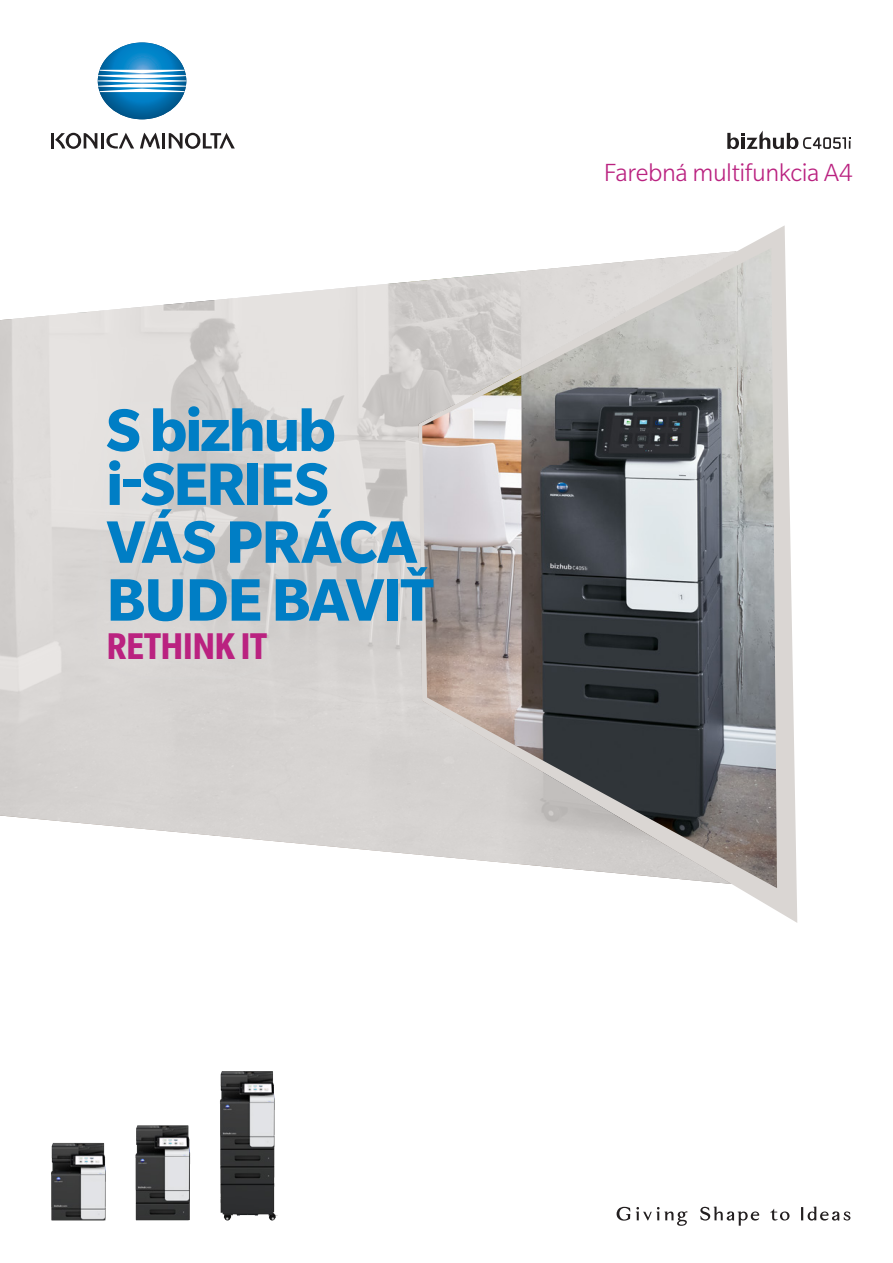
<style>
.page{position:relative;width:893px;height:1263px;background:#fff}
.page>*{position:absolute;margin:0;border:0;box-sizing:border-box;transform-origin:0 0}
.t1{font:700 65.25px/54px "Slate Pro";letter-spacing:-.03em;color:#007ec5}
.Data_Titel_RETHINK_BoldCond_27{font:700 condensed 40.5px "Slate Pro";letter-spacing:-.015em;color:#ba2280}
.Brochure_Introhead_BoldCond_18{font:300 27px "Slate Pro";letter-spacing:-.015em;color:#ba2280}
</style>
<div class="page">
<svg style="left:700px;top:1206px;width:59px;height:20px"></svg>
<svg style="left:801px;top:1206px;width:49px;height:14px"></svg>
<svg style="left:617px;top:1207px;width:13px;height:13px"></svg>
<svg style="left:636px;top:1207px;width:51px;height:19px"></svg>
<svg style="left:770px;top:1209px;width:20px;height:11px"></svg>
<svg style="left:98px;top:43px;width:88px;height:76px"></svg>
<hr style="left:51px;top:133px;width:3px;height:15px;background:#231f20">
<hr style="left:101px;top:133px;width:3px;height:15px;background:#231f20">
<hr style="left:162px;top:133px;width:3px;height:15px;background:#231f20">
<svg style="left:106px;top:133px;width:28px;height:16px"></svg>
<svg style="left:55px;top:133px;width:42px;height:16px"></svg>
<svg style="left:169px;top:133px;width:66px;height:16px"></svg>
<svg style="left:140px;top:133px;width:20px;height:15px"></svg>
<svg style="left:727px;top:131px;width:123px;height:18px"></svg>
<svg style="left:739px;top:225px;width:58px;height:698px;fill:#dad6d3"></svg>
<img style="left:732px;top:248px;width:45px;height:640px">
<svg style="left:0;top:251px;width:737px;height:633px"></svg>
<img style="left:51px;top:1143px;width:55px;height:77px">
<img style="left:135px;top:1125px;width:55px;height:95px">
<img style="left:220px;top:1071px;width:58px;height:149px">
<div style="left:60px;top:360px;width:422px;height:351px;background:#fff;opacity:.1"></div>
<p class="t1" style="left:106px;top:402px;width:231px">S bizhub i-SERIES</p>
<p class="t1" style="left:106px;top:514px;width:312px">VÁS PRÁCA</p>
<p class="t1" style="left:106px;top:572px;width:329px">BUDE BAVIŤ</p>
<p class="Data_Titel_RETHINK_BoldCond_27" style="left:106px;top:625px;width:162px">RETHINK IT</p>
<p class="Brochure_Introhead_BoldCond_18" style="left:604px;top:159px;width:250px">Farebná multifunkcia A4</p>
</div>
